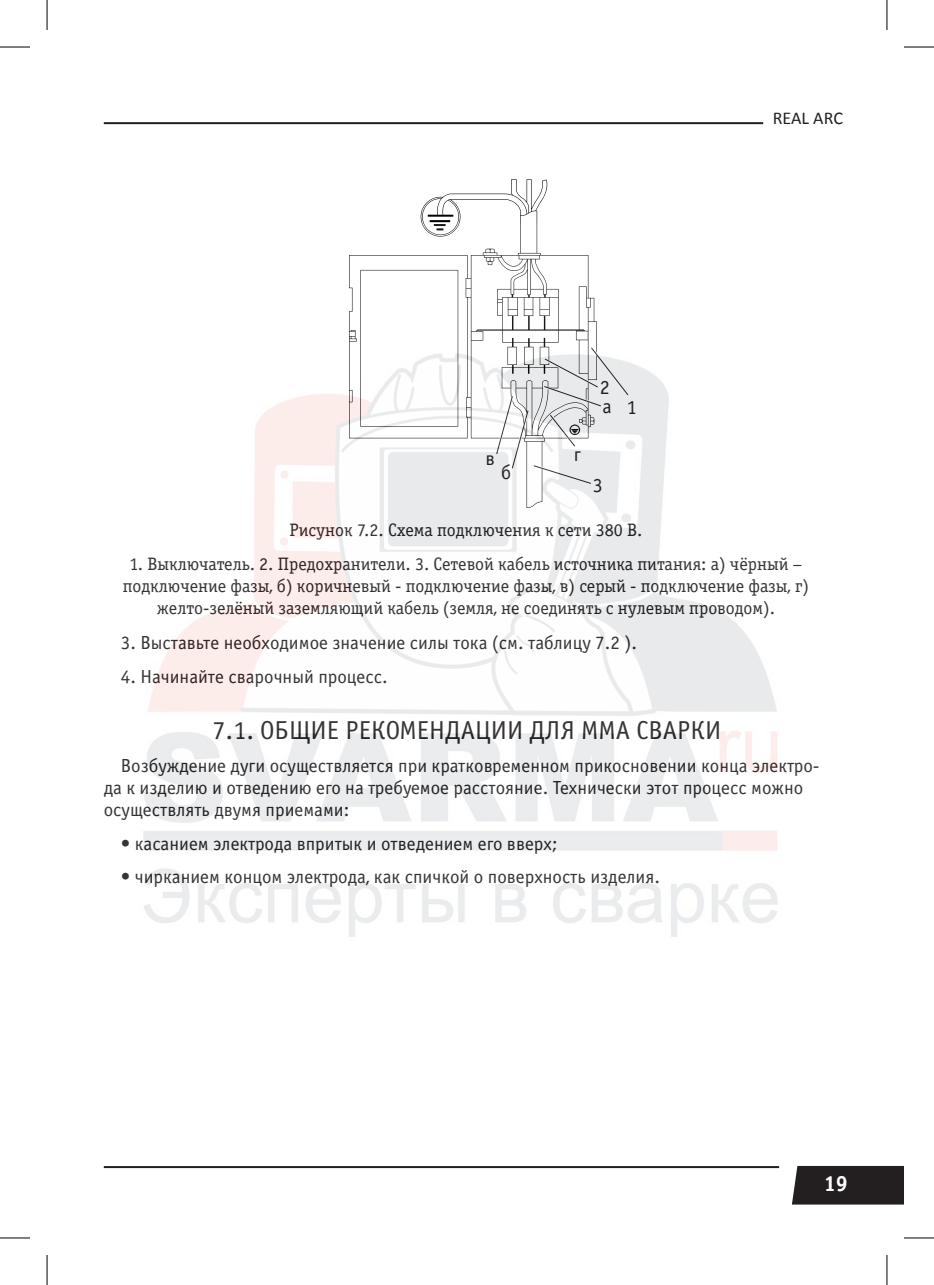
<style>
.page{position:relative;width:934px;height:1285px;background:#fff}
.page>*{position:absolute;margin:0;border:0;box-sizing:border-box;transform-origin:0 0}
.t1{font:26px "Officina Sans C";color:#231f20}
.t2{font:700 22px "Officina Serif C";color:#fff}
.t3{font:20px/19px "Officina Sans C";color:#231f20}
.t4{font:19px/22px "Officina Sans C";color:#231f20}
.t5{font:18px/22px "Officina Serif Book C";color:#231f20;text-align:center}
.t6{font:18px "Calibri";color:#231f20}
</style>
<div class="page">
<div style="left:792px;top:1166px;width:111px;height:38px;background:#231f20"></div>
<hr style="left:104px;top:1166px;width:674px;height:2px;background:#231f20">
<hr style="left:104px;top:122px;width:658px;height:2px;background:#231f20">
<img style="left:420px;top:180px;width:128px;height:44px">
<hr style="left:0;top:47px;width:30px;height:1px;background:#000">
<hr style="left:903px;top:47px;width:30px;height:1px;background:#000">
<hr style="left:0;top:1237px;width:30px;height:1px;background:#000">
<hr style="left:903px;top:1237px;width:30px;height:1px;background:#000">
<hr style="left:47px;top:0;width:1px;height:30px;background:#000">
<hr style="left:47px;top:1255px;width:1px;height:30px;background:#000">
<hr style="left:886px;top:0;width:1px;height:30px;background:#000">
<hr style="left:886px;top:1255px;width:1px;height:30px;background:#000">
<img style="left:143px;top:224px;width:635px;height:713px">
<p class="t3" style="left:485px;top:449px;width:11px">в</p>
<p class="t3" style="left:501px;top:463px;width:12px">б</p>
<p class="t3" style="left:599px;top:378px;width:13px">2 а</p>
<p class="t3" style="left:573px;top:445px;width:9px">г</p>
<p class="t3" style="left:592px;top:476px;width:11px">3</p>
<p class="t3" style="left:626px;top:398px;width:11px">1</p>
<p class="t6" style="left:772px;top:107px;width:72px">REAL ARC</p>
<p class="t5" style="left:289px;top:519px;width:354px">Рисунок 7.2. Схема подключения к сети 380 В.</p>
<p class="t5" style="left:123px;top:553px;width:687px">1. Выключатель. 2. Предохранители. 3. Сетевой кабель источника питания: а) чёрный – подключение фазы, б) коричневый - подключение фазы, в) серый - подключение фазы, г) желто-зелёный заземляющий кабель (земля, не соединять с нулевым проводом).</p>
<p class="t4" style="left:121px;top:632px;width:517px">3. Выставьте необходимое значение силы тока (см. таблицу 7.2 ).</p>
<p class="t4" style="left:121px;top:665px;width:268px">4. Начинайте сварочный процесс.</p>
<h1 class="t1" style="left:212px;top:716px;width:510px">7.1. ОБЩИЕ РЕКОМЕНДАЦИИ ДЛЯ MMA СВАРКИ</h1>
<p class="t4" style="left:104px;top:755px;width:717px;text-indent:17px">Возбуждение дуги осуществляется при кратковременном прикосновении конца электро&shy;да к изделию и отведению его на требуемое расстояние. Технически этот процесс можно осуществлять двумя приемами:</p>
<p class="t4" style="left:121px;top:832px;width:438px">• касанием электрода впритык и отведением его вверх;</p>
<p class="t4" style="left:121px;top:866px;width:540px">• чирканием концом электрода, как спичкой о поверхность изделия.</p>
<p class="t2" style="left:823px;top:1171px;width:26px">19</p>
</div>
